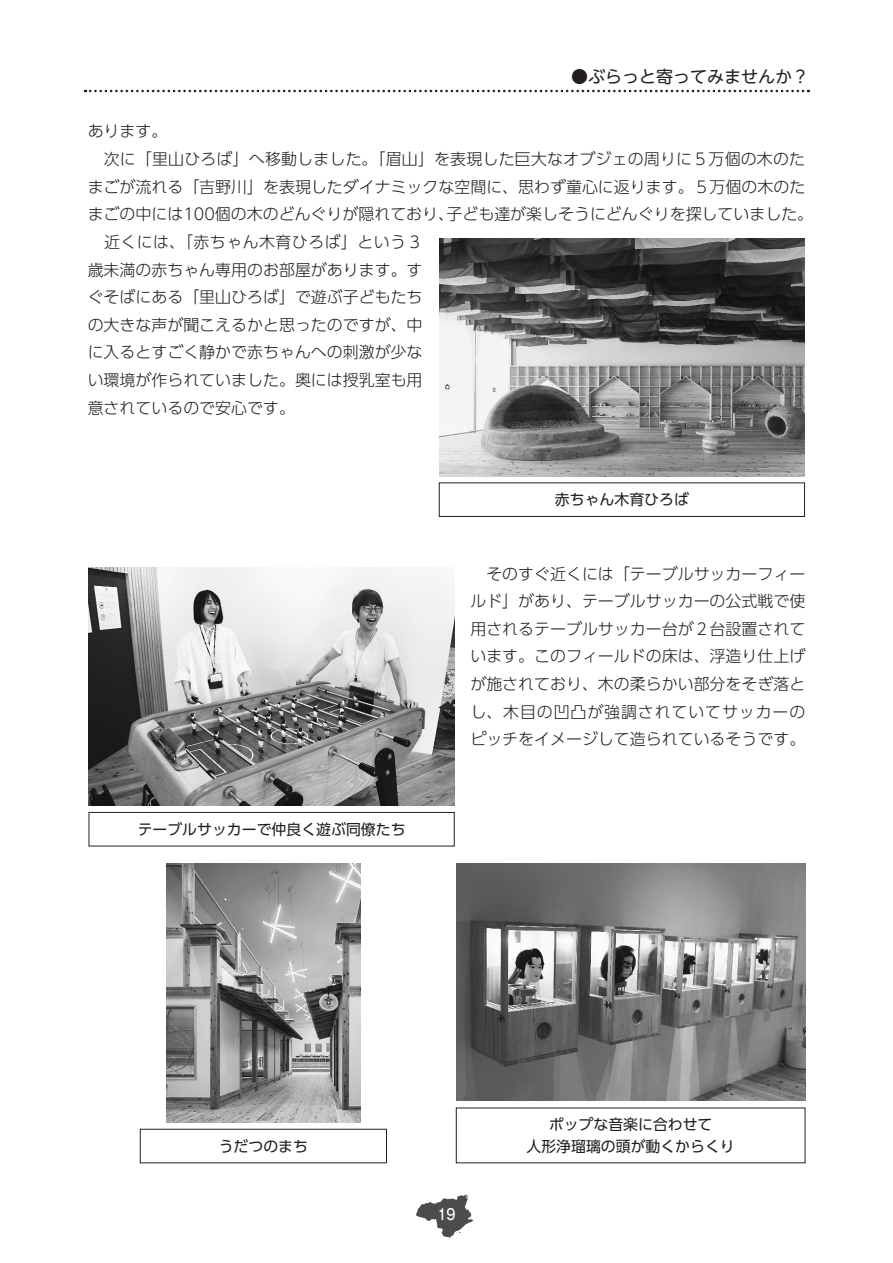
<style>
.page{position:relative;width:893px;height:1263px;background:#fff}
.page>*{position:absolute;margin:0;border:0;box-sizing:border-box;transform-origin:0 0}
.t1{font:16.95px "UD Shin M Go Pr 6 N";color:#231f20}
.t2{font:300 15.9px/27.6px "UD Shin Go Pr 6 N";color:#231f20}
.t3{font:14.85px/22.4px "UD Shin Go Pro";color:#231f20;text-align:center}
.t4{font:500 14.85px "Gothic MB101 Pro";color:#fff;scale:.8 1}
</style>
<div class="page">
<svg style="left:85px;top:90px;width:724px;height:2px"></svg>
<div style="left:439px;top:483px;width:366px;height:34px;border:1px solid #231f20"></div>
<div style="left:89px;top:812px;width:365px;height:34px;border:1px solid #231f20"></div>
<div style="left:140px;top:1129px;width:247px;height:34px;border:1px solid #231f20"></div>
<img style="left:439px;top:238px;width:366px;height:238px">
<img style="left:89px;top:568px;width:365px;height:238px">
<img style="left:166px;top:863px;width:194px;height:260px">
<img style="left:456px;top:864px;width:349px;height:237px">
<svg style="left:416px;top:1194px;width:58px;height:44px"></svg>
<p class="t1" style="left:571px;top:62px;width:240px">●ぶらっと寄ってみませんか？</p>
<p class="t2" style="left:88px;top:117px;width:727px">あります。<br>　次に「里山ひろば」へ移動しました。「眉山」を表現した巨大なオブジェの周りに５万個の木のたまごが流れる「吉野川」を表現したダイナミックな空間に、思わず童心に返ります。５万個の木のたまごの中には100個の木のどんぐりが隠れており、子ども達が楽しそうにどんぐりを探していました。　近くには、「赤ちゃん木育ひろば」という３<br>歳未満の赤ちゃん専用のお部屋があります。す<br>ぐそばにある「里山ひろば」で遊ぶ子どもたち<br>の大きな声が聞こえるかと思ったのですが、中<br>に入るとすごく静かで赤ちゃんへの刺激が少な<br>い環境が作られていました。奥には授乳室も用<br>意されているので安心です。</p>
<p class="t3" style="left:555px;top:488px;width:135px">赤ちゃん木育ひろば</p>
<p class="t3" style="left:138px;top:818px;width:269px">テーブルサッカーで仲良く遊ぶ同僚たち</p>
<p class="t2" style="left:470px;top:559px;width:336px;text-align:justify">　そのすぐ近くには「テーブルサッカーフィールド」があり、テーブルサッカーの公式戦で使用されるテーブルサッカー台が２台設置されています。このフィールドの床は、浮造り仕上げが施されており、木の柔らかい部分をそぎ落とし、木目の凹凸が強調されていてサッカーのピッチをイメージして造られているそうです。</p>
<p class="t3" style="left:219px;top:1134px;width:91px">うだつのまち</p>
<p class="t4" style="left:437px;top:1202px;width:24px">19</p>
<p class="t3" style="left:526px;top:1113px;width:210px">ポップな音楽に合わせて<br>人形浄瑠璃の頭が動くからくり</p>
</div>
